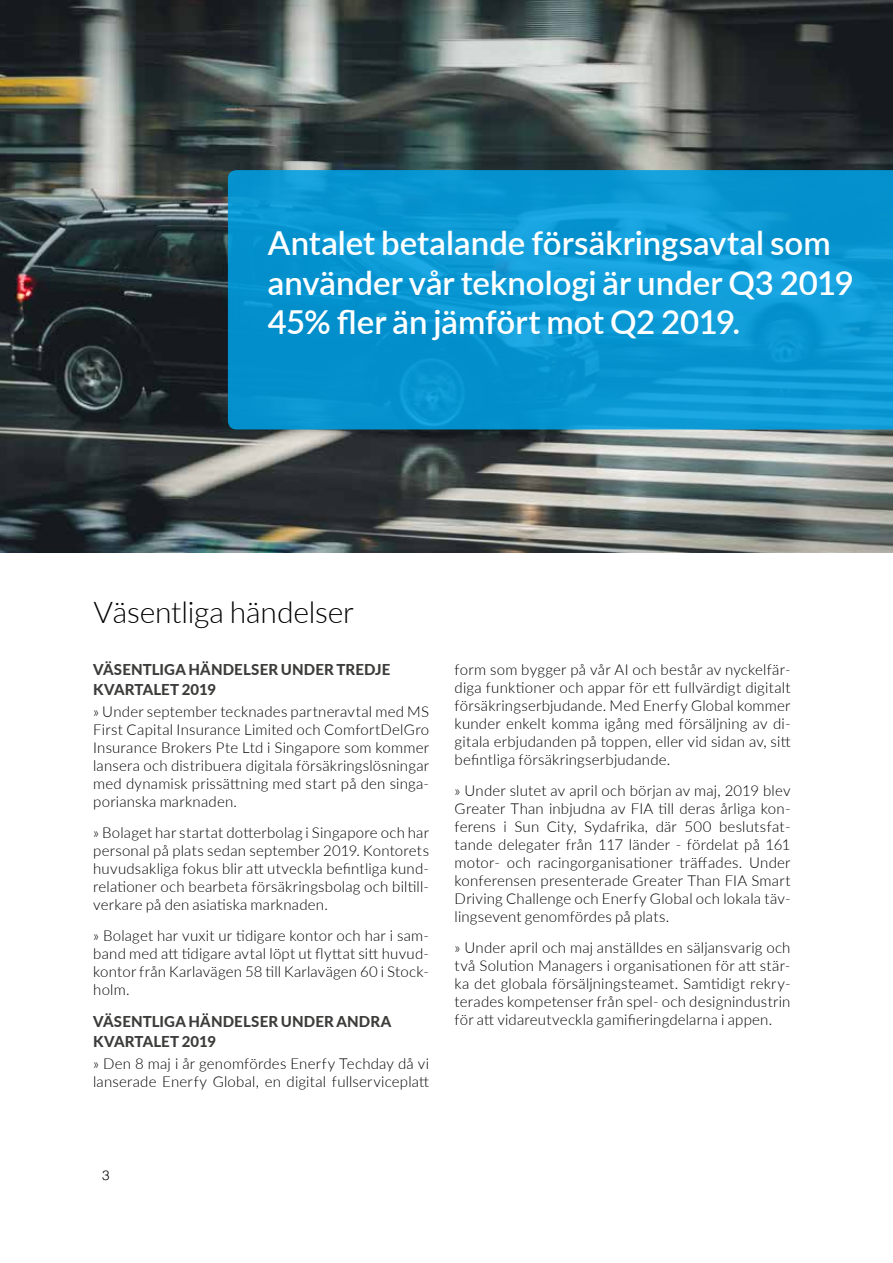
<style>
.page{position:relative;width:893px;height:1263px;background:#fff}
.page>*{position:absolute;margin:0;border:0;box-sizing:border-box;transform-origin:0 0}
.t1{font:600 33px/39.6px "Lato";color:#fff}
.t2{font:300 30px "Lato";letter-spacing:-.01em;color:#000}
.t3{font:300 15px/18px "Lato";letter-spacing:.015em;color:#000;text-align:justify}
.t4{font:800 15px/19.5px "Lato";letter-spacing:.01em;color:#3c3c3b}
.t5{font:300 13.5px "Helvetica";color:#000}
</style>
<div class="page">
<img style="left:0;top:0;width:893px;height:553px">
<svg style="left:228px;top:170px;width:665px;height:259px;background:#0a96d2"></svg>
<h1 class="t1" style="left:268px;top:222px;width:587px">Antalet betalande försäkringsavtal som använder vår teknologi är under Q3 2019<br>45% fler än jämfört mot Q2 2019.</h1>
<h2 class="t2" style="left:94px;top:591px;width:262px">Väsentliga händelser</h2>
<p class="t4" style="left:93px;top:660px;width:299px">VÄSENTLIGA HÄNDELSER UNDER TREDJE<br>KVARTALET 2019</p>
<p class="t3" style="left:93px;top:702px;width:337px">» Under september tecknades partneravtal med MS First Capital Insurance Limited och ComfortDelGro Insurance Brokers Pte Ltd i Singapore som kommer lansera och distribuera digitala försäkringslösningar med dynamisk prissättning med start på den singa&shy;porianska marknaden.</p>
<p class="t3" style="left:93px;top:823px;width:337px">» Bolaget har startat dotterbolag i Singapore och har personal på plats sedan september 2019. Kontorets huvudsakliga fokus blir att utveckla befintliga kund&shy;relationer och bearbeta försäkringsbolag och biltill&shy;verkare på den asiatiska marknaden.</p>
<p class="t3" style="left:93px;top:926px;width:337px">» Bolaget har vuxit ur tidigare kontor och har i sam&shy;band med att tidigare avtal löpt ut flyttat sitt huvud&shy;kontor från Karlavägen 58 till Karlavägen 60 i Stock&shy;holm.</p>
<p class="t4" style="left:93px;top:1011px;width:300px">VÄSENTLIGA HÄNDELSER UNDER ANDRA<br>KVARTALET 2019</p>
<p class="t3" style="left:93px;top:1054px;width:337px">» Den 8 maj i år genomfördes Enerfy Techday då vi lanserade Enerfy Global, en digital fullserviceplatt</p>
<p class="t3" style="left:455px;top:660px;width:337px">form som bygger på vår AI och består av nyckelfär&shy;diga funktioner och appar för ett fullvärdigt digitalt försäkringserbjudande. Med Enerfy Global kommer kunder enkelt komma igång med försäljning av di&shy;gitala erbjudanden på toppen, eller vid sidan av, sitt befintliga försäkringserbjudande.</p>
<p class="t3" style="left:455px;top:781px;width:337px">» Under slutet av april och början av maj, 2019 blev Greater Than inbjudna av FIA till deras årliga kon&shy;ferens i Sun City, Sydafrika, där 500 beslutsfat&shy;tande delegater från 117 länder - fördelat på 161 motor- och racingorganisationer träffades. Under konferensen presenterade Greater Than FIA Smart Driving Challenge och Enerfy Global och lokala täv&shy;lingsevent genomfördes på plats.</p>
<p class="t3" style="left:455px;top:938px;width:337px">» Under april och maj anställdes en säljansvarig och två Solution Managers i organisationen för att stär&shy;ka det globala försäljningsteamet. Samtidigt rekry&shy;terades kompetenser från spel- och designindustrin för att vidareutveckla gamifieringdelarna i appen.</p>
<p class="t5" style="left:102px;top:1164px;width:9px">3</p>
</div>
